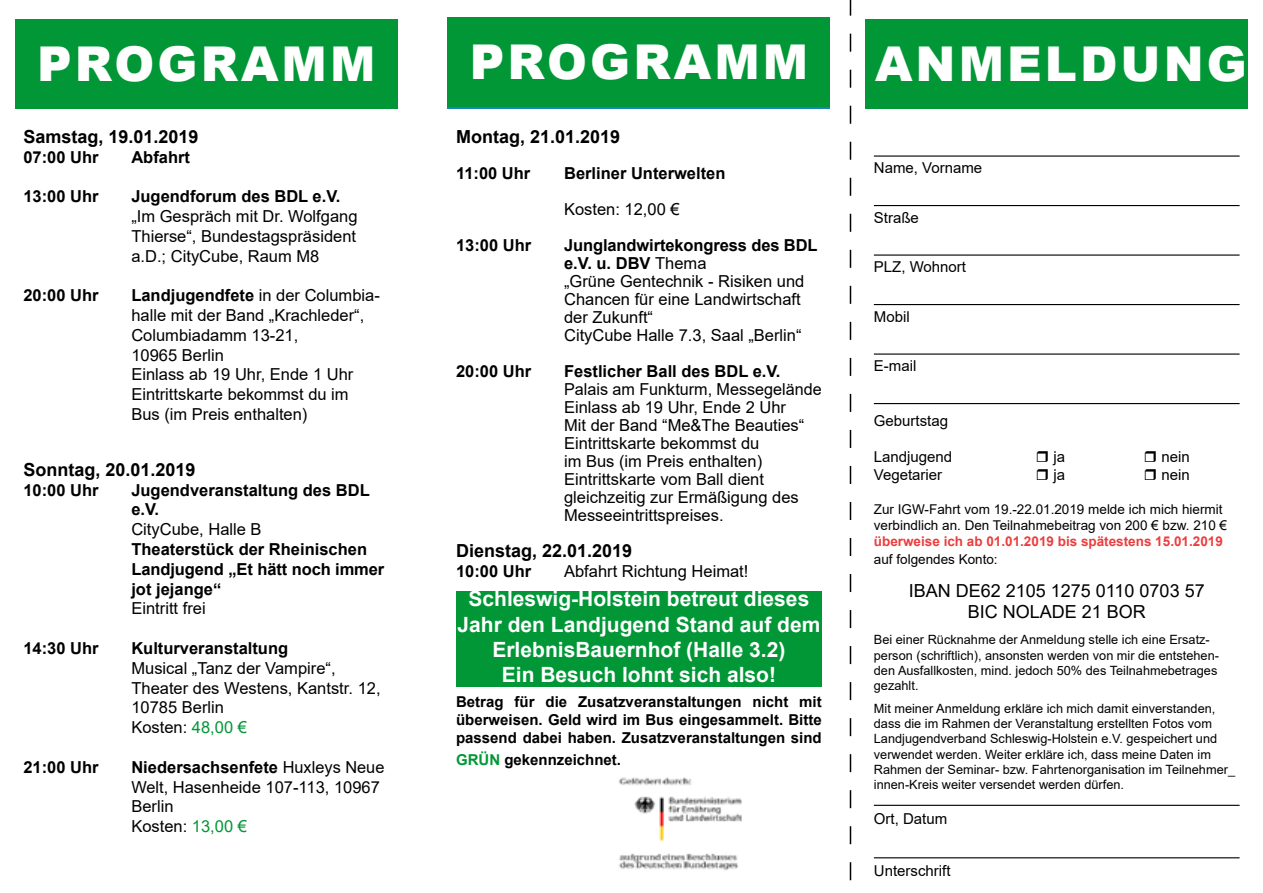
<style>
.page{position:relative;width:1263px;height:893px;background:#fff}
.page>*{position:absolute;margin:0;border:0;box-sizing:border-box;transform-origin:0 0}
.t1{font:900 48px "Arial";letter-spacing:.065em;color:#fff}
.t2{font:700 21px/25.2px "Arial";color:#fff;text-align:center}
.t3{font:700 18px "Arial";color:#000}
.t4{font:18px/21.6px "Arial";color:#000;text-align:center}
.t5{font:16.5px/19.8px "Arial";color:#000}
.t6{font:700 16.5px/19.8px "Arial";color:#000}
.t7{font:700 15px/18px "Arial";color:#000;text-align:justify}
.t8{font:15px "Arial";color:#000}
.t9{font:13.5px/16.2px "Arial";color:#000}
.t10{font:700 13.5px "Arial";color:#ec3e3e}
.t11{font:12.75px/15.3px "Arial";color:#000}
.s1{font-weight:700}
.s2{color:#019736}
</style>
<div class="page">
<div style="left:448px;top:19px;width:382px;height:89px;background:#019736"></div>
<div style="left:448px;top:17px;width:382px;height:89px;background:#019736"></div>
<div style="left:865px;top:19px;width:383px;height:89px;background:#019736"></div>
<div style="left:15px;top:19px;width:383px;height:89px;background:#019736"></div>
<hr style="left:874px;top:155px;width:365px;height:2px;background:#000">
<hr style="left:874px;top:205px;width:365px;height:1px;background:#000">
<hr style="left:874px;top:254px;width:365px;height:2px;background:#000">
<hr style="left:874px;top:304px;width:365px;height:1px;background:#000">
<hr style="left:874px;top:353px;width:365px;height:2px;background:#000">
<hr style="left:874px;top:403px;width:365px;height:1px;background:#000">
<hr style="left:874px;top:805px;width:365px;height:1px;background:#000">
<hr style="left:874px;top:857px;width:365px;height:1px;background:#000">
<svg style="left:850px;top:0;width:1px;height:880px"></svg>
<img style="left:618px;top:777px;width:124px;height:94px">
<div style="left:456px;top:591px;width:366px;height:96px;background:#019736"></div>
<h1 class="t1" style="left:37px;top:29px;width:340px">pROGRAMM</h1>
<h1 class="t1" style="left:470px;top:27px;width:340px">pROGRAMM</h1>
<h1 class="t1" style="left:875px;top:29px;width:287px">aNMELDUNG</h1>
<p class="t3" style="left:23px;top:124px;width:177px">Samstag, 19.01.2019</p>
<p class="t6" style="left:23px;top:147px;width:77px">07:00 Uhr</p>
<p class="t6" style="left:131px;top:147px;width:60px">Abfahrt</p>
<p class="t6" style="left:23px;top:187px;width:77px">13:00 Uhr</p>
<p class="t6" style="left:131px;top:187px;width:211px">Jugendforum des BDL e.V.</p>
<p class="t5" style="left:131px;top:206px;width:228px;text-align:justify">„Im Gespräch mit Dr. Wolfgang Thierse“, Bundestagspräsident a.D.; CityCube, Raum M8</p>
<p class="t6" style="left:23px;top:286px;width:77px">20:00 Uhr</p>
<p class="t5" style="left:131px;top:285px;width:250px"><span class="s1">Landjugendfete</span> in der Columbia&shy;halle mit der Band „Krachleder“,<br>Columbiadamm 13-21,<br>10965 Berlin<br>Einlass ab 19 Uhr, Ende 1 Uhr<br>Eintrittskarte bekommst du im<br>Bus (im Preis enthalten)</p>
<p class="t3" style="left:23px;top:457px;width:174px">Sonntag, 20.01.2019</p>
<p class="t6" style="left:23px;top:480px;width:77px">10:00 Uhr</p>
<p class="t6" style="left:131px;top:480px;width:240px">Jugendveranstaltung des BDL e.V.</p>
<p class="t5" style="left:131px;top:519px;width:132px">CityCube, Halle B</p>
<p class="t6" style="left:131px;top:539px;width:254px">Theaterstück der Rheinischen<br>Landjugend „Et hätt noch immer jot jejange“</p>
<p class="t5" style="left:131px;top:599px;width:76px">Eintritt frei</p>
<p class="t6" style="left:23px;top:638px;width:77px">14:30 Uhr</p>
<p class="t6" style="left:131px;top:638px;width:158px">Kulturveranstaltung</p>
<p class="t5" style="left:131px;top:658px;width:251px">Musical „Tanz der Vampire“,<br>Theater des Westens, Kantstr. 12,<br>10785 Berlin<br>Kosten: <span class="s2">48,00 €</span></p>
<p class="t6" style="left:23px;top:757px;width:77px">21:00 Uhr</p>
<p class="t5" style="left:131px;top:757px;width:254px"><span class="s1">Niedersachsenfete</span> Huxleys Neue<br>Welt, Hasenheide 107-113, 10967<br>Berlin<br>Kosten: <span class="s2">13,00 €</span></p>
<p class="t3" style="left:456px;top:124px;width:166px">Montag, 21.01.2019</p>
<p class="t6" style="left:456px;top:163px;width:76px">11:00 Uhr</p>
<p class="t6" style="left:564px;top:163px;width:163px">Berliner Unterwelten</p>
<p class="t5" style="left:564px;top:199px;width:117px">Kosten: 12,00 €</p>
<p class="t6" style="left:456px;top:235px;width:77px">13:00 Uhr</p>
<p class="t5" style="left:564px;top:236px;width:255px;line-height:18px"><span class="s1">Junglandwirtekongress des BDL e.V. u. DBV</span> Thema<br>„Grüne Gentechnik - Risiken und<br>Chancen für eine Landwirtschaft der Zukunft“<br>CityCube Halle 7.3, Saal „Berlin“</p>
<p class="t6" style="left:456px;top:361px;width:77px">20:00 Uhr</p>
<p class="t6" style="left:564px;top:361px;width:218px">Festlicher Ball des BDL e.V.</p>
<p class="t5" style="left:564px;top:380px;width:259px;line-height:18px">Palais am Funkturm, Messegelände<br>Einlass ab 19 Uhr, Ende 2 Uhr<br>Mit der Band “Me&amp;The Beauties“<br>Eintrittskarte bekommst du<br>im Bus (im Preis enthalten)<br>Eintrittskarte vom Ball dient gleichzeitig zur Ermäßigung des<br>Messeeintrittspreises.</p>
<p class="t3" style="left:456px;top:538px;width:178px">Dienstag, 22.01.2019</p>
<p class="t6" style="left:456px;top:561px;width:77px">10:00 Uhr</p>
<p class="t5" style="left:564px;top:561px;width:186px">Abfahrt Richtung Heimat!</p>
<p class="t2" style="left:457px;top:587px;width:364px">Schleswig-Holstein betreut dieses<br>Jahr den Landjugend Stand auf dem<br>ErlebnisBauernhof (Halle 3.2)<br>Ein Besuch lohnt sich also!</p>
<p class="t7" style="left:456px;top:693px;width:367px">Betrag für die Zusatzveranstaltungen nicht mit überweisen. Geld wird im Bus eingesammelt. Bitte passend dabei haben. Zusatzveranstaltungen sind</p>
<p class="t7" style="left:456px;top:751px;width:167px"><span class="s2">GRÜN</span> gekennzeichnet.</p>
<p class="t8" style="left:874px;top:158px;width:110px">Name, Vorname</p>
<p class="t8" style="left:874px;top:207px;width:47px">Straße</p>
<p class="t8" style="left:874px;top:257px;width:94px">PLZ, Wohnort</p>
<p class="t8" style="left:874px;top:306px;width:37px">Mobil</p>
<p class="t8" style="left:874px;top:356px;width:44px">E-mail</p>
<p class="t8" style="left:874px;top:410px;width:76px">Geburtstag</p>
<p class="t8" style="left:874px;top:446px;width:80px">Landjugend</p>
<p class="t8" style="left:1053px;top:446px;width:13px">ja</p>
<p class="t8" style="left:1161px;top:446px;width:30px">nein</p>
<p class="t8" style="left:874px;top:464px;width:70px">Vegetarier</p>
<p class="t8" style="left:1053px;top:464px;width:13px">ja</p>
<p class="t8" style="left:1161px;top:464px;width:30px">nein</p>
<p class="t9" style="left:874px;top:501px;width:355px">Zur IGW-Fahrt vom 19.-22.01.2019 melde ich mich hiermit verbindlich an. Den Teilnahmebeitrag von 200 € bzw. 210 €</p>
<p class="t10" style="left:874px;top:532px;width:350px">überweise ich ab 01.01.2019 bis spätestens 15.01.2019</p>
<p class="t9" style="left:874px;top:551px;width:125px">auf folgendes Konto:</p>
<p class="t4" style="left:909px;top:579px;width:297px">IBAN DE62 2105 1275 0110 0703 57<br>BIC NOLADE 21 BOR</p>
<p class="t11" style="left:874px;top:632px;width:347px">Bei einer Rücknahme der Anmeldung stelle ich eine Ersatz&shy;person (schriftlich), ansonsten werden von mir die entstehen&shy;den Ausfallkosten, mind. jedoch 50% des Teilnahmebetrages gezahlt.</p>
<p class="t11" style="left:874px;top:701px;width:363px">Mit meiner Anmeldung erkläre ich mich damit einverstanden, dass die im Rahmen der Veranstaltung erstellten Fotos vom Landjugendverband Schleswig-Holstein e.V. gespeichert und verwendet werden. Weiter erkläre ich, dass meine Daten im Rahmen der Seminar- bzw. Fahrtenorganisation im Teilnehmer_ innen-Kreis weiter versendet werden dürfen.</p>
<p class="t8" style="left:874px;top:808px;width:75px">Ort, Datum</p>
<p class="t8" style="left:874px;top:861px;width:78px">Unterschrift</p>
</div>
